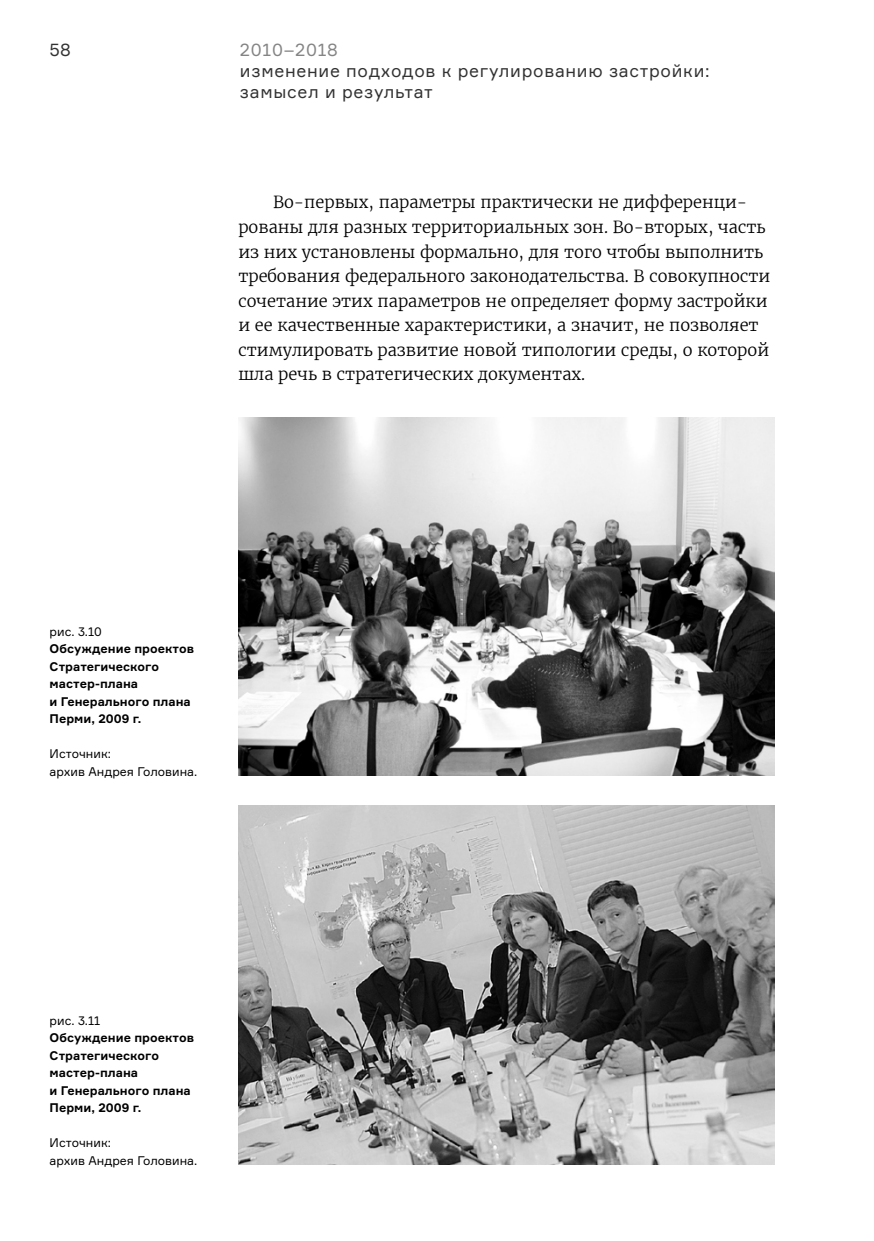
<style>
.page{position:relative;width:874px;height:1241px;background:#fff}
.page>*{position:absolute;margin:0;border:0;box-sizing:border-box;transform-origin:0 0}
.t1{font:17.5px/21px "Formular";letter-spacing:.04em;color:#323232}
.t2{font:17.5px "Formular";letter-spacing:.04em;color:#848484}
.t3{font:300 16.45px/24.5px "Merriweather";color:#000}
.t4{font:700 12.25px/17.5px "Formular";color:#000}
.t5{font:12.25px/17.5px "Formular";color:#000}
</style>
<div class="page">
<img style="left:238px;top:417px;width:536px;height:358px">
<img style="left:238px;top:805px;width:536px;height:359px">
<p class="t1" style="left:50px;top:39px;width:23px">58</p>
<p class="t2" style="left:240px;top:39px;width:99px">2010–2018</p>
<p class="t1" style="left:240px;top:60px;width:471px">изменение подходов к регулированию застройки: замысел и результат</p>
<p class="t3" style="left:238px;top:190px;width:533px;text-indent:35px">Во-первых, параметры практически не дифференци&shy;рованы для разных территориальных зон. Во-вторых, часть из них установлены формально, для того чтобы выполнить требования федерального законодательства. В совокупности сочетание этих параметров не определяет форму застройки и ее качественные характеристики, а значит, не позволяет стимулировать развитие новой типологии среды, о которой шла речь в стратегических документах.</p>
<p class="t5" style="left:50px;top:622px;width:54px">рис. 3.10</p>
<p class="t4" style="left:50px;top:640px;width:146px">Обсуждение проектов<br>Стратегического мастер-плана<br>и Генерального плана<br>Перми, 2009 г.</p>
<p class="t5" style="left:50px;top:745px;width:149px">Источник:<br>архив Андрея Головина.</p>
<p class="t5" style="left:50px;top:1011px;width:52px">рис. 3.11</p>
<p class="t4" style="left:50px;top:1028px;width:146px">Обсуждение проектов<br>Стратегического мастер-плана<br>и Генерального плана<br>Перми, 2009 г.</p>
<p class="t5" style="left:50px;top:1133px;width:149px">Источник:<br>архив Андрея Головина.</p>
</div>
